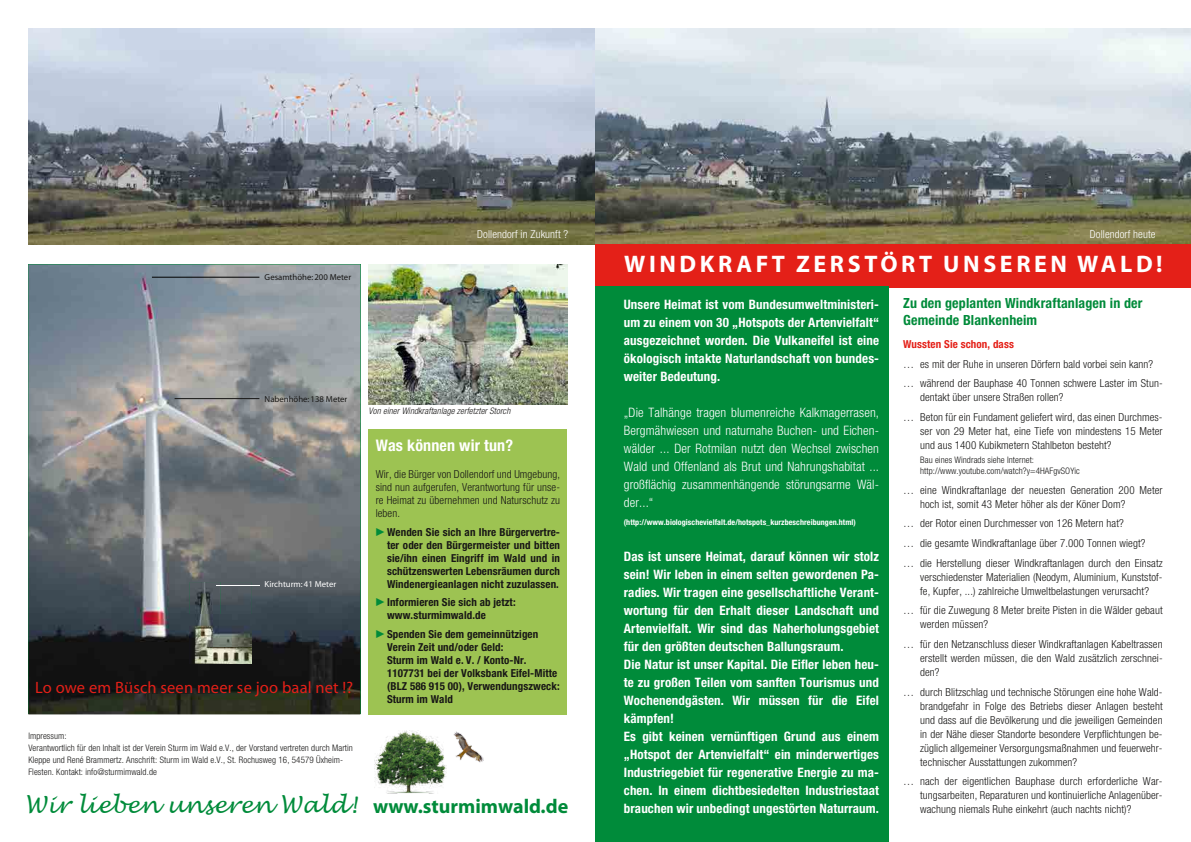
<style>
.page{position:relative;width:1191px;height:842px;background:#fff}
.page>*{position:absolute;margin:0;border:0;box-sizing:border-box;transform-origin:0 0}
.t1{font:700 24px "Myriad Pro";letter-spacing:.15em;color:#fff}
.t2{font:italic 23px "Lucida Handwriting";letter-spacing:.01em;color:#008b3a}
.t3{font:700 20px "Myriad";color:#008b3a}
.t4{font:16.5px "Myriad";letter-spacing:.01em;color:#e42018}
.t5{font:700 condensed 16px "Helvetica Neue";letter-spacing:.01em;color:#fff}
.t6{font:700 condensed 14px/17px "Helvetica Neue";letter-spacing:.01em;color:#008b3a}
.t7{font:700 condensed 13px/18px "Helvetica Neue";letter-spacing:.01em;color:#fff;text-align:justify}
.t8{font:300 condensed 13px/18px "Helvetica Neue";letter-spacing:.01em;color:#fff;text-align:justify}
.t9{font:300 condensed 11px/14px "Helvetica Neue";letter-spacing:.01em;color:#181716}
.t10{font:700 condensed 11px/13px "Helvetica Neue";letter-spacing:.01em;color:#181716}
.t11{font:300 condensed 11px "Helvetica Neue";letter-spacing:.01em;color:#fff}
.t12{font:700 condensed 11px "Helvetica Neue";letter-spacing:.01em;color:#e42018}
.t13{font:300 condensed 9px/12px "Helvetica Neue";letter-spacing:.01em;color:#181716}
.t14{font:italic 300 condensed 9px "Helvetica Neue";letter-spacing:.01em;color:#181716}
.t15{font:8.7px "Myriad";color:#181716}
.t16{font:8.7px "Myriad";color:#fff}
.t17{font:700 condensed 8px "Helvetica Neue";letter-spacing:.01em;color:#fff}
.s1{font-family:"Mathematical Pi Six";font-weight:400;font-stretch:normal;color:#008b3a}
</style>
<div class="page">
<img style="left:454px;top:731px;width:29px;height:32px">
<img style="left:28px;top:264px;width:332px;height:450px">
<hr style="left:152px;top:277px;width:107px;height:1px;background:#000">
<hr style="left:175px;top:398px;width:84px;height:1px;background:#181716">
<hr style="left:217px;top:585px;width:42px;height:1px;background:#fff">
<img style="left:190px;top:582px;width:61px;height:82px">
<img style="left:217px;top:585px;width:34px;height:1px">
<img style="left:374px;top:730px;width:72px;height:63px">
<img style="left:28px;top:28px;width:1163px;height:217px">
<div style="left:595px;top:245px;width:596px;height:43px;background:#e42018"></div>
<div style="left:369px;top:429px;width:198px;height:285px;background:#9dc352"></div>
<img style="left:369px;top:264px;width:198px;height:140px">
<div style="left:595px;top:287px;width:294px;height:555px;background:#008b3a"></div>
<p class="t15" style="left:265px;top:272px;width:88px">Gesamthöhe: 200 Meter</p>
<p class="t15" style="left:265px;top:395px;width:84px">Nabenhöhe: 138 Meter</p>
<p class="t16" style="left:265px;top:580px;width:73px">Kirchturm: 41 Meter</p>
<h3 class="t4" style="left:35px;top:679px;width:319px">Lo owe em Büsch seen meer se joo baal net !?</h3>
<p class="t13" style="left:28px;top:729px;width:326px">Impressum:<br>Verantwortlich für den Inhalt ist der Verein Sturm im Wald e.V., der Vorstand vertreten durch Martin Kleppe und René Brammertz. Anschrift: Sturm im Wald e.V., St. Rochusweg 16, 54579 Üxheim-Flesten. Kontakt: info@sturmimwald.de</p>
<h2 class="t2" style="left:25px;top:791px;width:333px">Wir lieben unseren Wald!</h2>
<p class="t11" style="left:477px;top:228px;width:92px">Dollendorf in Zukunft ?</p>
<p class="t11" style="left:1090px;top:228px;width:67px">Dollendorf heute</p>
<h1 class="t1" style="left:624px;top:248px;width:540px">WINDKRAFT ZERSTÖRT UNSEREN WALD!</h1>
<p class="t14" style="left:369px;top:406px;width:143px">Von einer Windkraftanlage zerfetzter Storch</p>
<h3 class="t5" style="left:376px;top:435px;width:139px">Was können wir tun?</h3>
<p class="t9" style="left:376px;top:467px;width:186px;line-height:13px;text-align:justify">Wir, die Bürger von Dollendorf und Umgebung, sind nun aufgerufen, Verantwortung für unse&shy;re Heimat zu übernehmen und Naturschutz zu leben.</p>
<p class="t10" style="left:387px;top:525px;width:174px;text-align:justify;text-indent:-11px"><span class="s1">C</span> Wenden Sie sich an Ihre Bürgervertre&shy;ter oder den Bürgermeister und bitten sie/ihn einen Eingriff im Wald und in schützenswerten Lebensräumen durch Windenergieanlagen nicht zuzulassen.</p>
<p class="t10" style="left:387px;top:596px;width:130px;text-indent:-11px"><span class="s1">C</span> Informieren Sie sich ab jetzt: www.sturmimwald.de</p>
<p class="t10" style="left:387px;top:627px;width:174px;text-indent:-11px"><span class="s1">C</span> Spenden Sie dem gemeinnützigen<br>Verein Zeit und/oder Geld:<br>Sturm im Wald e. V. / Konto-Nr.<br>1107731 bei der Volksbank Eifel-Mitte (BLZ 586 915 00), Verwendungszweck:<br>Sturm im Wald</p>
<h3 class="t3" style="left:373px;top:796px;width:197px">www.sturmimwald.de</h3>
<p class="t7" style="left:624px;top:295px;width:257px">Unsere Heimat ist vom Bundesumweltministeri&shy;um zu einem von 30 „Hotspots der Artenvielfalt“ ausgezeichnet worden. Die Vulkaneifel ist eine ökologisch intakte Naturlandschaft von bundes&shy;weiter Bedeutung.</p>
<p class="t8" style="left:624px;top:403px;width:257px">„Die Talhänge tragen blumenreiche Kalkmagerrasen, Bergmähwiesen und naturnahe Buchen- und Eichen&shy;wälder ... Der Rotmilan nutzt den Wechsel zwischen Wald und Offenland als Brut und Nahrungshabitat ... großflächig zusammenhängende störungsarme Wäl&shy;der...“</p>
<p class="t17" style="left:624px;top:517px;width:233px">(http://www.biologischevielfalt.de/hotspots_kurzbeschreibungen.html)</p>
<p class="t7" style="left:624px;top:547px;width:257px;text-align:left">Das ist unsere Heimat, darauf können wir stolz sein! Wir leben in einem selten gewordenen Pa&shy;radies. Wir tragen eine gesellschaftliche Verant&shy;wortung für den Erhalt dieser Landschaft und Artenvielfalt. Wir sind das Naherholungsgebiet für den größten deutschen Ballungsraum.<br>Die Natur ist unser Kapital. Die Eifler leben heu&shy;te zu großen Teilen vom sanften Tourismus und Wochenendgästen. Wir müssen für die Eifel kämpfen!<br>Es gibt keinen vernünftigen Grund aus einem „Hotspot der Artenvielfalt“ ein minderwertiges Industriegebiet für regenerative Energie zu ma&shy;chen. In einem dichtbesiedelten Industriestaat brauchen wir unbedingt ungestörten Naturraum.</p>
<p class="t6" style="left:903px;top:295px;width:241px">Zu den geplanten Windkraftanlagen in der<br>Gemeinde Blankenheim</p>
<p class="t12" style="left:903px;top:337px;width:112px">Wussten Sie schon, dass</p>
<p class="t9" style="left:903px;top:354px;width:261px;line-height:19.7px">… es mit der Ruhe in unseren Dörfern bald vorbei sein kann? … während der Bauphase 40 Tonnen schwere Laster im Stun-</p>
<p class="t9" style="left:903px;top:387px;width:261px;line-height:19.7px;text-indent:17px">dentakt über unsere Straßen rollen?<br>… Beton für ein Fundament geliefert wird, das einen Durchmes-</p>
<p class="t9" style="left:920px;top:424px;width:244px">ser von 29 Meter hat, eine Tiefe von mindestens 15 Meter und aus 1400 Kubikmetern Stahlbeton besteht?</p>
<p class="t13" style="left:920px;top:454px;width:161px;line-height:11px">Bau eines Windrads siehe Internet: http://www.youtube.com/watch?y=4HAFgvSOYic</p>
<p class="t9" style="left:920px;top:483px;width:244px;text-indent:-17px">… eine Windkraftanlage der neuesten Generation 200 Meter hoch ist, somit 43 Meter höher als der Köner Dom?</p>
<p class="t9" style="left:903px;top:513px;width:261px;line-height:19.7px">… der Rotor einen Durchmesser von 126 Metern hat?<br>… die gesamte Windkraftanlage über 7.000 Tonnen wiegt?<br>… die Herstellung dieser Windkraftanlagen durch den Einsatz</p>
<p class="t9" style="left:920px;top:570px;width:244px">verschiedenster Materialien (Neodym, Aluminium, Kunststof&shy;fe, Kupfer, ...) zahlreiche Umweltbelastungen verursacht?</p>
<p class="t9" style="left:920px;top:603px;width:244px;text-indent:-17px">… für die Zuwegung 8 Meter breite Pisten in die Wälder gebaut werden müssen?</p>
<p class="t9" style="left:920px;top:637px;width:244px;text-align:justify;text-indent:-17px">… für den Netzanschluss dieser Windkraftanlagen Kabeltrassen erstellt werden müssen, die den Wald zusätzlich zerschnei&shy;den?</p>
<p class="t9" style="left:920px;top:685px;width:244px;text-align:justify;text-indent:-17px">… durch Blitzschlag und technische Störungen eine hohe Wald&shy;brandgefahr in Folge des Betriebs dieser Anlagen besteht und dass auf die Bevölkerung und die jeweiligen Gemeinden in der Nähe dieser Standorte besondere Verpflichtungen be&shy;züglich allgemeiner Versorgungsmaßnahmen und feuerwehr&shy;technischer Ausstattungen zukommen?</p>
<p class="t9" style="left:920px;top:774px;width:244px;text-align:justify;text-indent:-17px">… nach der eigentlichen Bauphase durch erforderliche War&shy;tungsarbeiten, Reparaturen und kontinuierliche Anlagenüber&shy;wachung niemals Ruhe einkehrt (auch nachts nicht)?</p>
</div>
